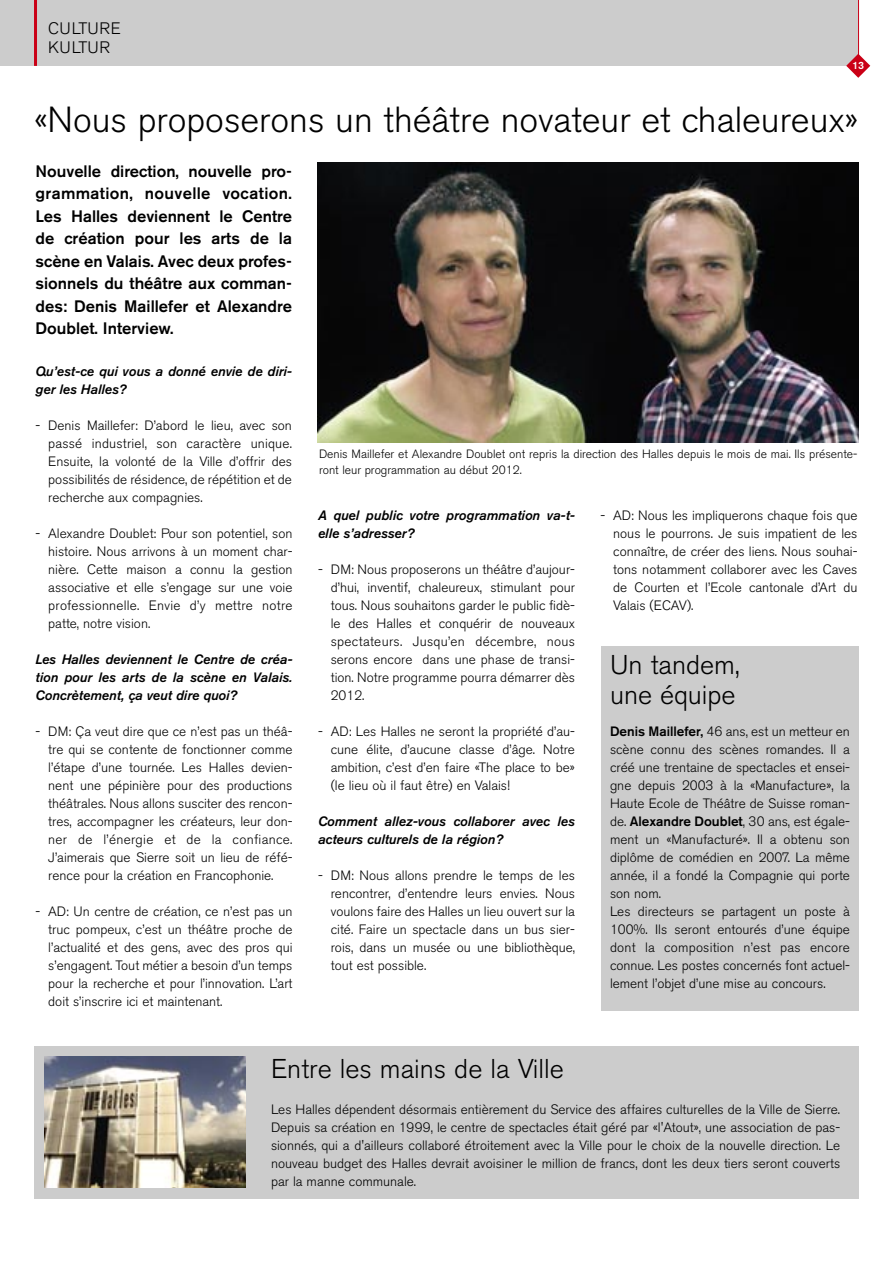
<style>
.page{position:relative;width:893px;height:1263px;background:#fff}
.page>*{position:absolute;margin:0;border:0;box-sizing:border-box;transform-origin:0 0}
.t1{font:300 36px "Akzidenz Grotesk BE";color:#000}
.t2{font:300 27px/30px "Akzidenz Grotesk BE";color:#000}
.t3{font:500 16.5px/22.5px "Akzidenz Grotesk BE";color:#000;text-align:justify}
.t4{font:300 16.5px/19.5px "Akzidenz Grotesk BE";letter-spacing:.02em;color:#000}
.t5{font:300 13.5px/18px "Akzidenz Grotesk BE";color:#000;text-align:justify}
.t6{font:italic 500 13.5px/18px "Akzidenz Grotesk BE";color:#000}
.t7{font:300 12px/16.5px "Akzidenz Grotesk BE";color:#000}
.t8{font:500 10.5px "Akzidenz Grotesk BE";color:#fff}
.s1{font-weight:500}
</style>
<div class="page">
<div style="left:0;top:0;width:859px;height:66px;background:#ccc"></div>
<svg style="left:846px;top:54px;width:24px;height:24px"></svg>
<hr style="left:858px;top:0;width:1px;height:66px;background:#ca0016">
<img style="left:317px;top:163px;width:542px;height:279px">
<hr style="left:34px;top:0;width:3px;height:66px;background:#ca0016">
<div style="left:34px;top:1046px;width:825px;height:152px;background:#ccc"></div>
<div style="left:601px;top:646px;width:258px;height:365px;background:#ccc"></div>
<img style="left:45px;top:1056px;width:200px;height:132px">
<p class="t4" style="left:48px;top:20px;width:74px">CULTURE<br>KULTUR</p>
<p class="t8" style="left:852px;top:62px;width:13px">13</p>
<h1 class="t1" style="left:34px;top:106px;width:826px">«Nous proposerons un théâtre novateur et chaleureux»</h1>
<p class="t3" style="left:36px;top:161px;width:258px">Nouvelle direction, nouvelle pro&shy;grammation, nouvelle vocation.<br>Les Halles deviennent le Centre de création pour les arts de la scène en Valais. Avec deux profes&shy;sionnels du théâtre aux comman&shy;des: Denis Maillefer et Alexandre Doublet. Interview.</p>
<p class="t6" style="left:36px;top:364px;width:258px">Qu’est-ce qui vous a donné envie de diri&shy;ger les Halles?</p>
<p class="t5" style="left:48px;top:418px;width:245px;text-indent:-13px">- Denis Maillefer: D’abord le lieu, avec son passé industriel, son caractère unique.<br>Ensuite, la volonté de la Ville d’offrir des possibilités de résidence, de répétition et de recherche aux compagnies.</p>
<p class="t5" style="left:48px;top:526px;width:246px;text-indent:-13px">- Alexandre Doublet: Pour son potentiel, son histoire. Nous arrivons à un moment char&shy;nière. Cette maison a connu la gestion associative et elle s’engage sur une voie professionnelle. Envie d’y mettre notre patte, notre vision.</p>
<p class="t6" style="left:36px;top:652px;width:258px;text-align:justify">Les Halles deviennent le Centre de créa&shy;tion pour les arts de la scène en Valais.<br>Concrètement, ça veut dire quoi?</p>
<p class="t5" style="left:48px;top:724px;width:246px;text-indent:-13px">- DM: Ça veut dire que ce n’est pas un théâ&shy;tre qui se contente de fonctionner comme l’étape d’une tournée. Les Halles devien&shy;nent une pépinière pour des productions théâtrales. Nous allons susciter des rencon&shy;tres, accompagner les créateurs, leur don&shy;ner de l’énergie et de la confiance.<br>J’aimerais que Sierre soit un lieu de réfé&shy;rence pour la création en Francophonie.</p>
<p class="t5" style="left:48px;top:904px;width:246px;text-indent:-13px">- AD: Un centre de création, ce n’est pas un truc pompeux, c’est un théâtre proche de l’actualité et des gens, avec des pros qui s’engagent. Tout métier a besoin d’un temps pour la recherche et pour l’innovation. L’art doit s’inscrire ici et maintenant.</p>
<p class="t7" style="left:319px;top:447px;width:540px">Denis Maillefer et Alexandre Doublet ont repris la direction des Halles depuis le mois de mai. Ils présente&shy;ront leur programmation au début 2012.</p>
<p class="t6" style="left:318px;top:508px;width:258px">A quel public votre programmation va-t&shy;elle s’adresser?</p>
<p class="t5" style="left:331px;top:562px;width:246px;text-indent:-13px">- DM: Nous proposerons un théâtre d’aujour&shy;d’hui, inventif, chaleureux, stimulant pour tous. Nous souhaitons garder le public fidè&shy;le des Halles et conquérir de nouveaux spectateurs. Jusqu’en décembre, nous serons encore dans une phase de transi&shy;tion. Notre programme pourra démarrer dès 2012.</p>
<p class="t5" style="left:331px;top:724px;width:246px;text-indent:-13px">- AD: Les Halles ne seront la propriété d’au&shy;cune élite, d’aucune classe d’âge. Notre ambition, c’est d’en faire «The place to be» (le lieu où il faut être) en Valais!</p>
<p class="t6" style="left:318px;top:814px;width:258px">Comment allez-vous collaborer avec les acteurs culturels de la région?</p>
<p class="t5" style="left:331px;top:868px;width:246px;text-indent:-13px">- DM: Nous allons prendre le temps de les rencontrer, d’entendre leurs envies. Nous voulons faire des Halles un lieu ouvert sur la cité. Faire un spectacle dans un bus sier&shy;rois, dans un musée ou une bibliothèque, tout est possible.</p>
<p class="t5" style="left:613px;top:508px;width:246px;text-indent:-13px">- AD: Nous les impliquerons chaque fois que nous le pourrons. Je suis impatient de les connaître, de créer des liens. Nous souhai&shy;tons notamment collaborer avec les Caves de Courten et l’Ecole cantonale d’Art du Valais (ECAV).</p>
<h2 class="t2" style="left:610px;top:653px;width:131px">Un tandem, une équipe</h2>
<p class="t5" style="left:610px;top:724px;width:242px;text-align:left"><span class="s1">Denis Maillefer,</span> 46 ans, est un metteur en scène connu des scènes romandes. Il a créé une trentaine de spectacles et ensei&shy;gne depuis 2003 à la «Manufacture», la Haute Ecole de Théâtre de Suisse roman&shy;de. <span class="s1">Alexandre Doublet</span>, 30 ans, est égale&shy;ment un «Manufacturé». Il a obtenu son diplôme de comédien en 2007. La même année, il a fondé la Compagnie qui porte son nom.<br>Les directeurs se partagent un poste à 100%. Ils seront entourés d’une équipe dont la composition n’est pas encore connue. Les postes concernés font actuel&shy;lement l’objet d’une mise au concours.</p>
<h2 class="t2" style="left:271px;top:1057px;width:294px">Entre les mains de la Ville</h2>
<p class="t5" style="left:271px;top:1102px;width:571px">Les Halles dépendent désormais entièrement du Service des affaires culturelles de la Ville de Sierre.<br>Depuis sa création en 1999, le centre de spectacles était géré par «l'Atout», une association de pas&shy;sionnés, qui a d'ailleurs collaboré étroitement avec la Ville pour le choix de la nouvelle direction. Le nouveau budget des Halles devrait avoisiner le million de francs, dont les deux tiers seront couverts par la manne communale.</p>
</div>
